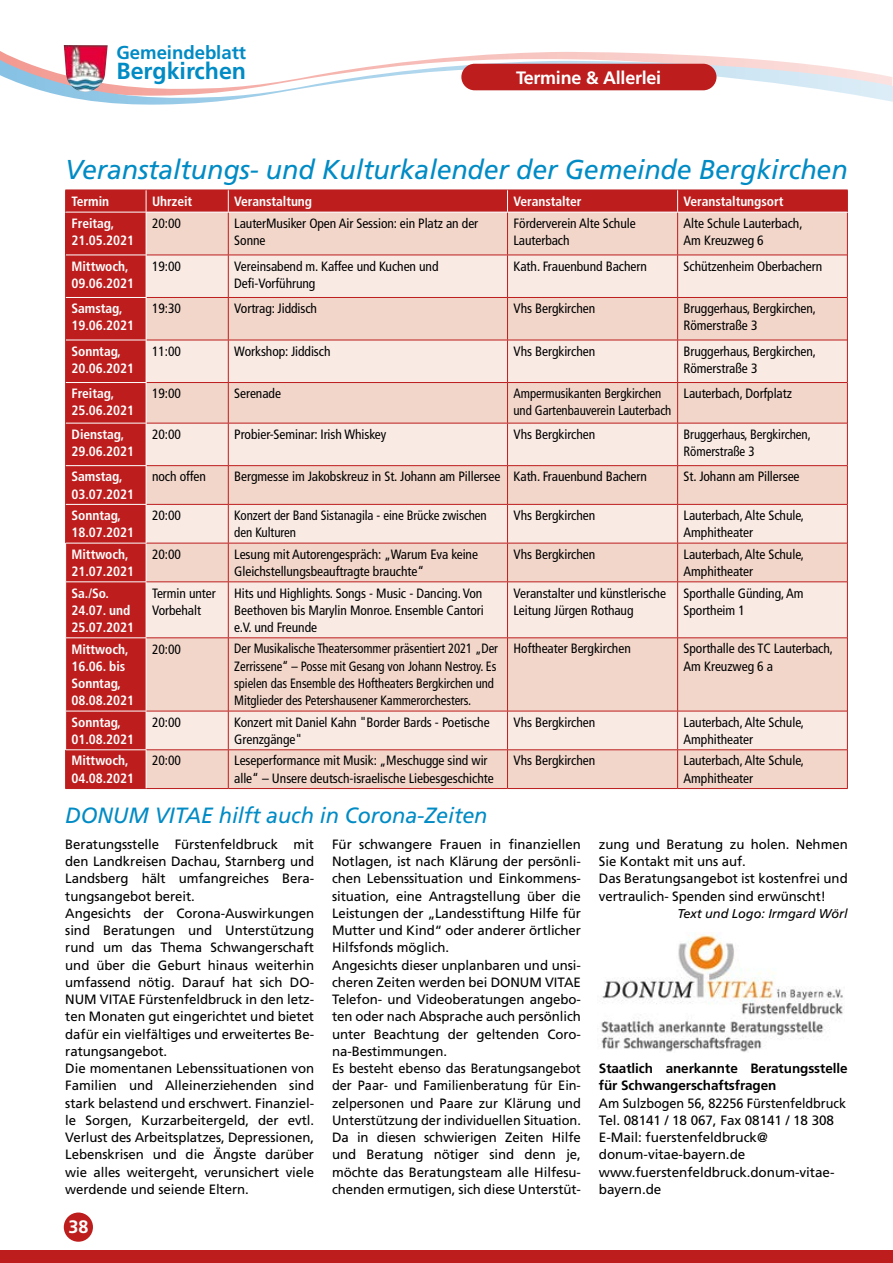
<style>
.page{position:relative;width:893px;height:1263px;background:#fff}
.page>*{position:absolute;margin:0;border:0;box-sizing:border-box;transform-origin:0 0}
.t1{font:italic 27.3px "Frutiger";letter-spacing:-.005em;color:#008bc5}
.t2{font:700 23.25px "Frutiger";color:#008bc5}
.t3{font:italic 22.05px "Frutiger";letter-spacing:-.005em;color:#008bc5}
.t4{font:700 18.6px "Frutiger";letter-spacing:-.005em;color:#008bc5}
.t5{font:700 18px "Frutiger";letter-spacing:-.015em;color:#fff}
.t6{font:13.5px/17.2px "Frutiger";letter-spacing:-.005em;color:#000}
.t7{font:condensed 13.5px/17.2px "Frutiger";letter-spacing:-.005em;color:#000}
.t8{font:700 condensed 13.5px/17.2px "Frutiger";letter-spacing:-.005em;color:#fff}
.t9{font:condensed 13.5px/17.2px "Frutiger";letter-spacing:-.005em;color:#000;scale:.94 1}
.t10{font:13.5px/17.2px "Frutiger";letter-spacing:-.005em;color:#000;scale:.94 1}
.t11{font:condensed 13.5px/17.2px "Frutiger";letter-spacing:-.005em;color:#000;scale:.96 1}
.t12{font:700 13.5px/17.2px "Frutiger";letter-spacing:-.005em;color:#000}
.t13{font:condensed 13.5px/17.2px "Frutiger";letter-spacing:-.005em;color:#000;scale:.95 1}
.t14{font:italic 12.75px "Frutiger";letter-spacing:-.005em;color:#000}
</style>
<div class="page">
<svg style="left:0;top:53px;width:893px;height:52px"></svg>
<div style="left:461px;top:64px;width:255px;height:26px;background:#bd1d1d;border-radius:13px"></div>
<div style="left:0;top:1250px;width:893px;height:13px;background:#bd1d1d"></div>
<div style="left:64px;top:1212px;width:29px;height:30px;background:#bd1d1d;border-radius:50%"></div>
<img style="left:64px;top:45px;width:44px;height:49px">
<hr style="left:65px;top:788px;width:81px;height:1px;background:#bd1d1d">
<hr style="left:146px;top:788px;width:82px;height:1px;background:#bd1d1d">
<hr style="left:228px;top:788px;width:279px;height:1px;background:#bd1d1d">
<hr style="left:507px;top:788px;width:171px;height:1px;background:#bd1d1d">
<hr style="left:678px;top:788px;width:170px;height:1px;background:#bd1d1d">
<svg style="left:65px;top:190px;width:783px;height:598px;background:#ecc0b9"></svg>
<img style="left:601px;top:932px;width:243px;height:120px">
<h3 class="t4" style="left:117px;top:42px;width:131px">Gemeindeblatt</h3>
<h2 class="t2" style="left:117px;top:58px;width:131px">Bergkirchen</h2>
<h3 class="t5" style="left:516px;top:67px;width:147px">Termine &amp; Allerlei</h3>
<h1 class="t1" style="left:65px;top:153px;width:784px">Veranstaltungs- und Kulturkalender der Gemeinde Bergkirchen</h1>
<p class="t8" style="left:72px;top:215px;width:64px">Freitag,<br>21.05.2021</p>
<p class="t7" style="left:152px;top:215px;width:30px">20:00</p>
<p class="t7" style="left:234px;top:215px;width:245px">LauterMusiker Open Air Session: ein Platz an der<br>Sonne</p>
<p class="t7" style="left:513px;top:215px;width:124px">Förderverein Alte Schule<br>Lauterbach</p>
<p class="t7" style="left:684px;top:215px;width:120px">Alte Schule Lauterbach,<br>Am Kreuzweg 6</p>
<p class="t8" style="left:72px;top:257px;width:64px">Mittwoch,<br>09.06.2021</p>
<p class="t7" style="left:152px;top:257px;width:30px">19:00</p>
<p class="t7" style="left:234px;top:257px;width:206px">Vereinsabend m. Kaffee und Kuchen und<br>Defi-Vorführung</p>
<p class="t7" style="left:513px;top:257px;width:135px">Kath. Frauenbund Bachern</p>
<p class="t7" style="left:684px;top:257px;width:140px">Schützenheim Oberbachern</p>
<p class="t8" style="left:72px;top:300px;width:64px">Samstag,<br>19.06.2021</p>
<p class="t7" style="left:152px;top:300px;width:30px">19:30</p>
<p class="t7" style="left:234px;top:300px;width:84px">Vortrag: Jiddisch</p>
<p class="t7" style="left:513px;top:300px;width:83px">Vhs Bergkirchen</p>
<p class="t7" style="left:684px;top:300px;width:134px">Bruggerhaus, Bergkirchen,<br>Römerstraße 3</p>
<p class="t8" style="left:72px;top:342px;width:64px">Sonntag,<br>20.06.2021</p>
<p class="t7" style="left:152px;top:342px;width:30px">11:00</p>
<p class="t7" style="left:234px;top:342px;width:98px">Workshop: Jiddisch</p>
<p class="t7" style="left:513px;top:342px;width:83px">Vhs Bergkirchen</p>
<p class="t7" style="left:684px;top:342px;width:134px">Bruggerhaus, Bergkirchen,<br>Römerstraße 3</p>
<p class="t8" style="left:72px;top:385px;width:64px">Freitag,<br>25.06.2021</p>
<p class="t7" style="left:152px;top:385px;width:30px">19:00</p>
<p class="t7" style="left:234px;top:385px;width:48px">Serenade</p>
<p class="t13" style="left:513px;top:385px;width:168px">Ampermusikanten Bergkirchen und Gartenbauverein Lauterbach</p>
<p class="t7" style="left:684px;top:385px;width:110px">Lauterbach, Dorfplatz</p>
<p class="t8" style="left:72px;top:425px;width:64px">Dienstag,<br>29.06.2021</p>
<p class="t7" style="left:152px;top:426px;width:30px">20:00</p>
<p class="t7" style="left:234px;top:426px;width:153px">Probier-Seminar: Irish Whiskey</p>
<p class="t7" style="left:513px;top:426px;width:83px">Vhs Bergkirchen</p>
<p class="t11" style="left:684px;top:426px;width:134px">Bruggerhaus, Bergkirchen,<br>Römerstraße 3</p>
<p class="t8" style="left:72px;top:468px;width:64px">Samstag,<br>03.07.2021</p>
<p class="t7" style="left:152px;top:468px;width:55px">noch offen</p>
<p class="t7" style="left:234px;top:468px;width:414px">Bergmesse im Jakobskreuz in St. Johann am Pillersee Kath. Frauenbund Bachern</p>
<p class="t7" style="left:684px;top:468px;width:117px">St. Johann am Pillersee</p>
<p class="t8" style="left:72px;top:507px;width:64px">Sonntag,<br>18.07.2021</p>
<p class="t7" style="left:152px;top:507px;width:30px">20:00</p>
<p class="t11" style="left:234px;top:507px;width:265px">Konzert der Band Sistanagila - eine Brücke zwischen den Kulturen</p>
<p class="t7" style="left:513px;top:507px;width:83px">Vhs Bergkirchen</p>
<p class="t7" style="left:684px;top:507px;width:122px">Lauterbach, Alte Schule,<br>Amphitheater</p>
<p class="t8" style="left:72px;top:545px;width:64px">Mittwoch,<br>21.07.2021</p>
<p class="t7" style="left:152px;top:545px;width:30px">20:00</p>
<p class="t7" style="left:234px;top:545px;width:245px">Lesung mit Autorengespräch: „Warum Eva keine<br>Gleichstellungsbeauftragte brauchte“</p>
<p class="t7" style="left:513px;top:545px;width:83px">Vhs Bergkirchen</p>
<p class="t7" style="left:684px;top:545px;width:122px">Lauterbach, Alte Schule,<br>Amphitheater</p>
<p class="t8" style="left:72px;top:584px;width:64px">Sa./So.<br>24.07. und<br>25.07.2021</p>
<p class="t7" style="left:152px;top:584px;width:65px">Termin unter<br>Vorbehalt</p>
<p class="t7" style="left:234px;top:584px;width:251px;text-align:justify">Hits und Highlights. Songs - Music - Dancing. Von Beethoven bis Marylin Monroe. Ensemble Cantori e.V. und Freunde</p>
<p class="t7" style="left:513px;top:584px;width:154px">Veranstalter und künstlerische<br>Leitung Jürgen Rothaug</p>
<p class="t7" style="left:684px;top:584px;width:122px">Sporthalle Günding, Am<br>Sportheim 1</p>
<p class="t8" style="left:72px;top:640px;width:64px">Mittwoch,<br>16.06. bis<br>Sonntag,<br>08.08.2021</p>
<p class="t7" style="left:152px;top:640px;width:30px">20:00</p>
<p class="t9" style="left:234px;top:640px;width:282px">Der Musikalische Theatersommer präsentiert 2021 „Der Zerrissene“ – Posse mit Gesang von Johann Nestroy. Es spielen das Ensemble des Hoftheaters Bergkirchen und Mitglieder des Petershausener Kammerorchesters.</p>
<p class="t7" style="left:513px;top:640px;width:119px">Hoftheater Bergkirchen</p>
<p class="t7" style="left:684px;top:640px;width:151px">Sporthalle des TC Lauterbach,<br>Am Kreuzweg 6 a</p>
<p class="t8" style="left:72px;top:713px;width:64px">Sonntag,<br>01.08.2021</p>
<p class="t7" style="left:152px;top:713px;width:30px">20:00</p>
<p class="t7" style="left:234px;top:713px;width:257px">Konzert mit Daniel Kahn "Border Bards - Poetische<br>Grenzgänge"</p>
<p class="t7" style="left:513px;top:713px;width:83px">Vhs Bergkirchen</p>
<p class="t7" style="left:684px;top:713px;width:122px">Lauterbach, Alte Schule,<br>Amphitheater</p>
<p class="t8" style="left:72px;top:752px;width:64px">Mittwoch,<br>04.08.2021</p>
<p class="t7" style="left:152px;top:752px;width:30px">20:00</p>
<p class="t7" style="left:234px;top:752px;width:261px">Leseperformance mit Musik: „Meschugge sind wir alle“ – Unsere deutsch-israelische Liebesgeschichte</p>
<p class="t7" style="left:513px;top:752px;width:83px">Vhs Bergkirchen</p>
<p class="t7" style="left:684px;top:752px;width:122px">Lauterbach, Alte Schule,<br>Amphitheater</p>
<p class="t8" style="left:72px;top:193px;width:39px">Termin</p>
<p class="t8" style="left:152px;top:193px;width:42px">Uhrzeit</p>
<p class="t8" style="left:234px;top:193px;width:79px">Veranstaltung</p>
<p class="t8" style="left:513px;top:193px;width:70px">Veranstalter</p>
<p class="t8" style="left:684px;top:193px;width:101px">Veranstaltungsort</p>
<h3 class="t3" style="left:65px;top:802px;width:424px">DONUM VITAE hilft auch in Corona-Zeiten</h3>
<p class="t6" style="left:65px;top:835px;width:250px">Beratungsstelle Fürstenfeldbruck mit den Landkreisen Dachau, Starnberg und Landsberg hält umfangreiches Bera&shy;tungsangebot bereit.<br>Angesichts der Corona-Auswirkungen sind Beratungen und Unterstützung rund um das Thema Schwangerschaft und über die Geburt hinaus weiterhin umfassend nötig. Darauf hat sich DO-NUM VITAE Fürstenfeldbruck in den letz&shy;ten Monaten gut eingerichtet und bietet dafür ein vielfältiges und erweitertes Be&shy;ratungsangebot.<br>Die momentanen Lebenssituationen von Familien und Alleinerziehenden sind stark belastend und erschwert. Finanziel&shy;le Sorgen, Kurzarbeitergeld, der evtl.<br>Verlust des Arbeitsplatzes, Depressionen, Lebenskrisen und die Ängste darüber wie alles weitergeht, verunsichert viele werdende und seiende Eltern.</p>
<p class="t6" style="left:332px;top:835px;width:250px">Für schwangere Frauen in finanziellen Notlagen, ist nach Klärung der persönli&shy;chen Lebenssituation und Einkommens&shy;situation, eine Antragstellung über die Leistungen der „Landesstiftung Hilfe für Mutter und Kind“ oder anderer örtlicher Hilfsfonds möglich.<br>Angesichts dieser unplanbaren und unsi&shy;cheren Zeiten werden bei DONUM VITAE Telefon- und Videoberatungen angebo&shy;ten oder nach Absprache auch persönlich unter Beachtung der geltenden Coro&shy;na-Bestimmungen.<br>Es besteht ebenso das Beratungsangebot der Paar- und Familienberatung für Ein&shy;zelpersonen und Paare zur Klärung und Unterstützung der individuellen Situation.<br>Da in diesen schwierigen Zeiten Hilfe und Beratung nötiger sind denn je, möchte das Beratungsteam alle Hilfesu&shy;chenden ermutigen, sich diese Unterstüt-</p>
<p class="t6" style="left:599px;top:835px;width:250px">zung und Beratung zu holen. Nehmen Sie Kontakt mit uns auf.<br>Das Beratungsangebot ist kostenfrei und vertraulich- Spenden sind erwünscht!</p>
<p class="t14" style="left:677px;top:906px;width:172px">Text und Logo: Irmgard Wörl</p>
<p class="t12" style="left:599px;top:1059px;width:250px">Staatlich anerkannte Beratungsstelle für Schwangerschaftsfragen</p>
<p class="t10" style="left:599px;top:1094px;width:265px">Am Sulzbogen 56, 82256 Fürstenfeldbruck<br>Tel. 08141 / 18 067, Fax 08141 / 18 308<br>E-Mail: fuerstenfeldbruck@ donum-vitae-bayern.de www.fuerstenfeldbruck.donum-vitae&shy;bayern.de</p>
<h3 class="t5" style="left:68px;top:1216px;width:22px">38</h3>
</div>
